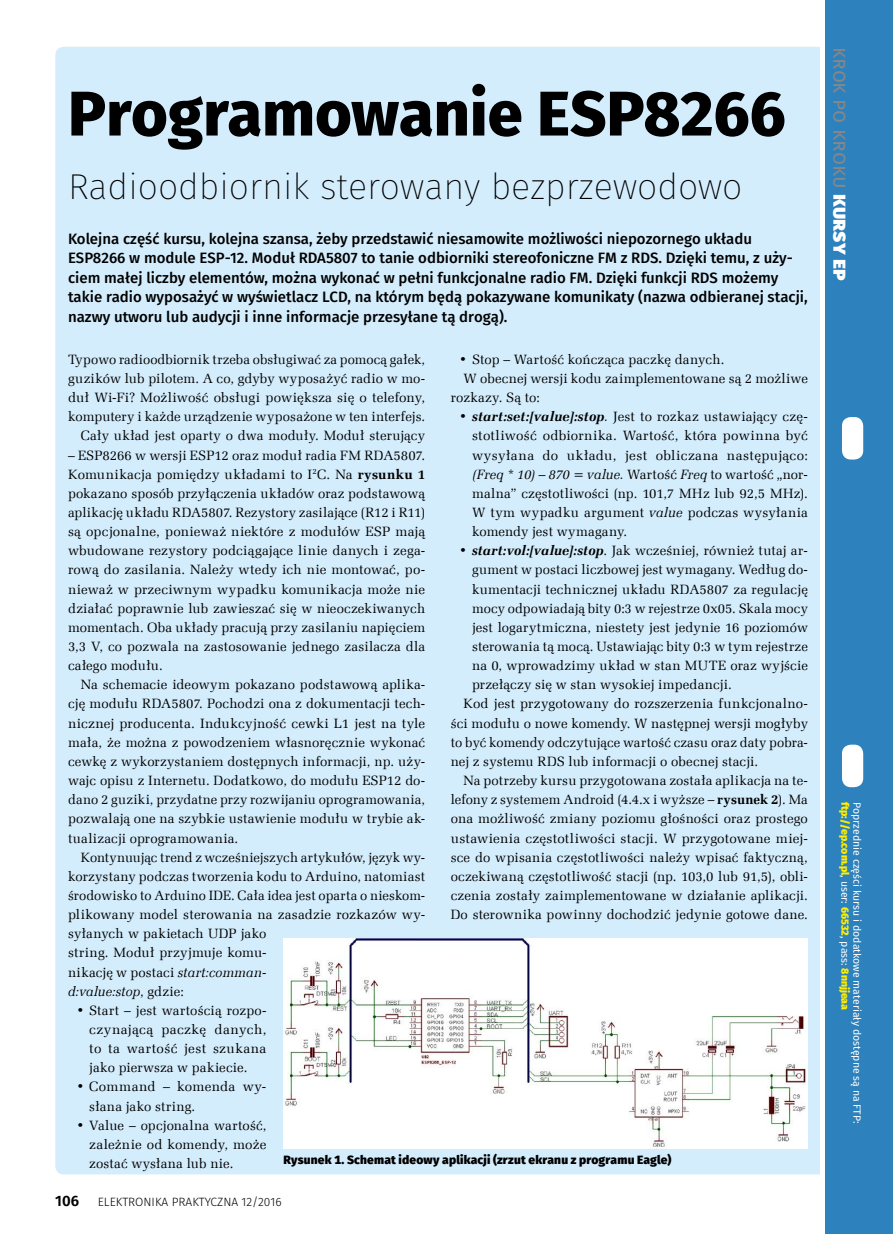
<style>
.page{position:relative;width:893px;height:1234px;background:#fff}
.page>*{position:absolute;margin:0;border:0;box-sizing:border-box;transform-origin:0 0}
.t1{font:800 63px "Fira Sans";color:#000}
.t2{font:200 36px "Fira Sans";color:#000}
.t3{font:21px "Fira Sans";letter-spacing:-.005em;color:#878787}
.t4{font:500 15px/19.5px "Fira Sans";color:#000}
.t5{font:13.5px/19.2px "Zapf Ellipt EU";letter-spacing:.01em;color:#000;text-align:justify}
.t6{font:800 12px "Fira Sans";letter-spacing:.015em;color:#000}
.t7{font:300 12px "Fira Sans";color:#000}
.t8{font:10.5px "Fira Sans";color:#fff}
.t9{font:800 10.5px "Fira Sans";color:#ffed00}
.s1{font-weight:700;font-style:italic}
.s2{font-style:italic}
.s3{font-weight:700}
.s4{font-weight:600;font-size:15px}
.s5{font-weight:800;color:#fff}
.s6{font-weight:400;color:#fff}
</style>
<div class="page">
<div style="left:55px;top:47px;width:838px;height:1127px;background:#d4edfc;border-radius:9px"></div>
<div style="left:825px;top:0;width:68px;height:1233px;background:#2d81bc"></div>
<div style="left:842px;top:417px;width:21px;height:42px;background:#fff;border-radius:9px"></div>
<div style="left:842px;top:744px;width:21px;height:43px;background:#fff;border-radius:9px"></div>
<hr style="left:821px;top:0;width:4px;height:1233px;background:#fff">
<img style="left:283px;top:938px;width:525px;height:210px">
<h1 class="t1" style="left:68px;top:59px;width:719px">Programowanie ESP8266</h1>
<h2 class="t2" style="left:68px;top:161px;width:676px">Radioodbiornik sterowany bezprzewodowo</h2>
<p class="t4" style="left:68px;top:228px;width:741px">Kolejna część kursu, kolejna szansa, żeby przedstawić niesamowite możliwości niepozornego układu ESP8266 w module ESP-12. Moduł RDA5807 to tanie odbiorniki stereofoniczne FM z RDS. Dzięki temu, z uży&shy;ciem małej liczby elementów, można wykonać w pełni funkcjonalne radio FM. Dzięki funkcji RDS możemy takie radio wyposażyć w wyświetlacz LCD, na którym będą pokazywane komunikaty (nazwa odbieranej stacji, nazwy utworu lub audycji i inne informacje przesyłane tą drogą).</p>
<p class="t5" style="left:459px;top:350px;width:267px">• Stop – Wartość kończąca paczkę danych.</p>
<p class="t5" style="left:463px;top:369px;width:346px">W obecnej wersji kodu zaimplementowane są 2 możliwe</p>
<p class="t5" style="left:451px;top:388px;width:91px">rozkazy. Są to:</p>
<p class="t5" style="left:472px;top:407px;width:337px;text-indent:-13px"><span class="s1">• start:set:[value]:stop</span><span class="s2">.</span> Jest to rozkaz ustawiający czę&shy;stotliwość odbiornika. Wartość, która powinna być wysyłana do układu, jest obliczana następująco: <span class="s2">(Freq * 10) – 870 = value.</span> Wartość <span class="s2">Freq</span> to wartość „nor&shy;malna” częstotliwości (np. 101,7 MHz lub 92,5 MHz).<br>W tym wypadku argument <span class="s2">value</span> podczas wysyłania komendy jest wymagany.</p>
<p class="t5" style="left:459px;top:541px;width:350px"><span class="s1">• start:vol:[value]:stop</span>. Jak wcześniej, również tutaj ar-</p>
<p class="t5" style="left:472px;top:560px;width:337px">gument w postaci liczbowej jest wymagany. Według do-</p>
<p class="t5" style="left:472px;top:579px;width:337px">kumentacji technicznej układu RDA5807 za regulację</p>
<p class="t5" style="left:472px;top:598px;width:337px">mocy odpowiadają bity 0:3 w rejestrze 0x05. Skala mocy</p>
<p class="t5" style="left:472px;top:617px;width:337px">jest logarytmiczna, niestety jest jedynie 16 poziomów</p>
<p class="t5" style="left:472px;top:637px;width:337px">sterowania tą mocą. Ustawiając bity 0:3 w tym rejestrze</p>
<p class="t5" style="left:472px;top:656px;width:337px">na 0, wprowadzimy układ w stan MUTE oraz wyjście</p>
<p class="t5" style="left:472px;top:675px;width:261px">przełączy się w stan wysokiej impedancji.</p>
<p class="t5" style="left:463px;top:694px;width:346px">Kod jest przygotowany do rozszerzenia funkcjonalno-</p>
<p class="t5" style="left:451px;top:713px;width:359px">ści modułu o nowe komendy. W następnej wersji mogłyby</p>
<p class="t5" style="left:451px;top:732px;width:359px">to być komendy odczytujące wartość czasu oraz daty pobra-</p>
<p class="t5" style="left:451px;top:751px;width:309px">nej z systemu RDS lub informacji o obecnej stacji.</p>
<p class="t5" style="left:463px;top:771px;width:346px">Na potrzeby kursu przygotowana została aplikacja na te-</p>
<p class="t5" style="left:451px;top:790px;width:359px">lefony z systemem Android (4.4.x i wyższe – <span class="s3">rysunek 2</span>). Ma</p>
<p class="t5" style="left:451px;top:809px;width:359px">ona możliwość zmiany poziomu głośności oraz prostego</p>
<p class="t5" style="left:451px;top:828px;width:359px">ustawienia częstotliwości stacji. W przygotowane miej-</p>
<p class="t5" style="left:451px;top:847px;width:359px">sce do wpisania częstotliwości należy wpisać faktyczną,</p>
<p class="t5" style="left:451px;top:866px;width:359px">oczekiwaną częstotliwość stacji (np. 103,0 lub 91,5), obli-</p>
<p class="t5" style="left:451px;top:885px;width:359px">czenia zostały zaimplementowane w działanie aplikacji.</p>
<p class="t5" style="left:451px;top:904px;width:359px">Do sterownika powinny dochodzić jedynie gotowe dane.</p>
<p class="t5" style="left:68px;top:350px;width:359px;text-align:right">Typowo radioodbiornik trzeba obsługiwać za pomocą gałek, guzików lub pilotem. A co, gdyby wyposażyć radio w mo&shy;duł Wi-Fi? Możliwość obsługi powiększa się o telefony, komputery i każde urządzenie wyposażone w ten interfejs.<br>Cały układ jest oparty o dwa moduły. Moduł sterujący</p>
<p class="t5" style="left:68px;top:445px;width:359px">– ESP8266 w wersji ESP12 oraz moduł radia FM RDA5807.<br>Komunikacja pomiędzy układami to I<sup>2</sup>C. Na <span class="s3">rysunku 1 </span>pokazano sposób przyłączenia układów oraz podstawową aplikację układu RDA5807. Rezystory zasilające (R12 i R11) są opcjonalne, ponieważ niektóre z modułów ESP mają wbudowane rezystory podciągające linie danych i zega&shy;rową do zasilania. Należy wtedy ich nie montować, po&shy;nieważ w przeciwnym wypadku komunikacja może nie działać poprawnie lub zawieszać się w nieoczekiwanych momentach. Oba układy pracują przy zasilaniu napięciem 3,3 V, co pozwala na zastosowanie jednego zasilacza dla całego modułu.</p>
<p class="t5" style="left:68px;top:675px;width:359px;text-indent:13px">Na schemacie ideowym pokazano podstawową aplika&shy;cję modułu RDA5807. Pochodzi ona z dokumentacji tech&shy;nicznej producenta. Indukcyjność cewki L1 jest na tyle mała, że można z powodzeniem własnoręcznie wykonać cewkę z wykorzystaniem dostępnych informacji, np. uży&shy;wajc opisu z Internetu. Dodatkowo, do modułu ESP12 do&shy;dano 2 guziki, przydatne przy rozwijaniu oprogramowania, pozwalają one na szybkie ustawienie modułu w trybie ak&shy;tualizacji oprogramowania.</p>
<p class="t5" style="left:68px;top:847px;width:359px;text-align:left;text-indent:13px">Kontynuując trend z wcześniejszych artykułów, język wy&shy;korzystany podczas tworzenia kodu to Arduino, natomiast środowisko to Arduino IDE. Cała idea jest oparta o nieskom&shy;plikowany model sterowania na zasadzie rozkazów wy&shy;syłanych w pakietach UDP jako<br>string. Moduł przyjmuje komu-<br>nikację w postaci <span class="s2">start:comman-<br>d:value:stop</span>, gdzie:</p>
<p class="t5" style="left:89px;top:1000px;width:179px;text-indent:-13px">• Start – jest wartością rozpo&shy;czynającą paczkę danych, to ta wartość jest szukana jako pierwsza w pakiecie.</p>
<p class="t5" style="left:89px;top:1077px;width:179px;text-indent:-13px">• Command – komenda wy&shy;słana jako string.</p>
<p class="t5" style="left:89px;top:1115px;width:179px;text-indent:-13px">• Value – opcjonalna wartość, zależnie od komendy, może zostać wysłana lub nie.</p>
<p class="t6" style="left:283px;top:1148px;width:389px">Rysunek 1. Schemat ideowy aplikacji (zrzut ekranu z programu Eagle)</p>
<p class="t7" style="left:55px;top:1193px;width:228px"><span class="s4">106</span> ELEKTRONIKA PRAKTYCZNA 12/2016</p>
<h3 class="t3" style="left:857px;top:47px;width:235px;rotate:90deg">Krok po kroku <span class="s5">Kursy EP</span></h3>
<p class="t9" style="left:854px;top:801px;width:209px;rotate:90deg">ftp://ep.com.pl<span class="s6">, user:</span> 66532<span class="s6">, pass:</span> 8nnjjeaa</p>
<p class="t8" style="left:865px;top:801px;width:323px;rotate:90deg">Poprzednie części kursu i dodatkowe materiały dostępne są na FTP:</p>
</div>
